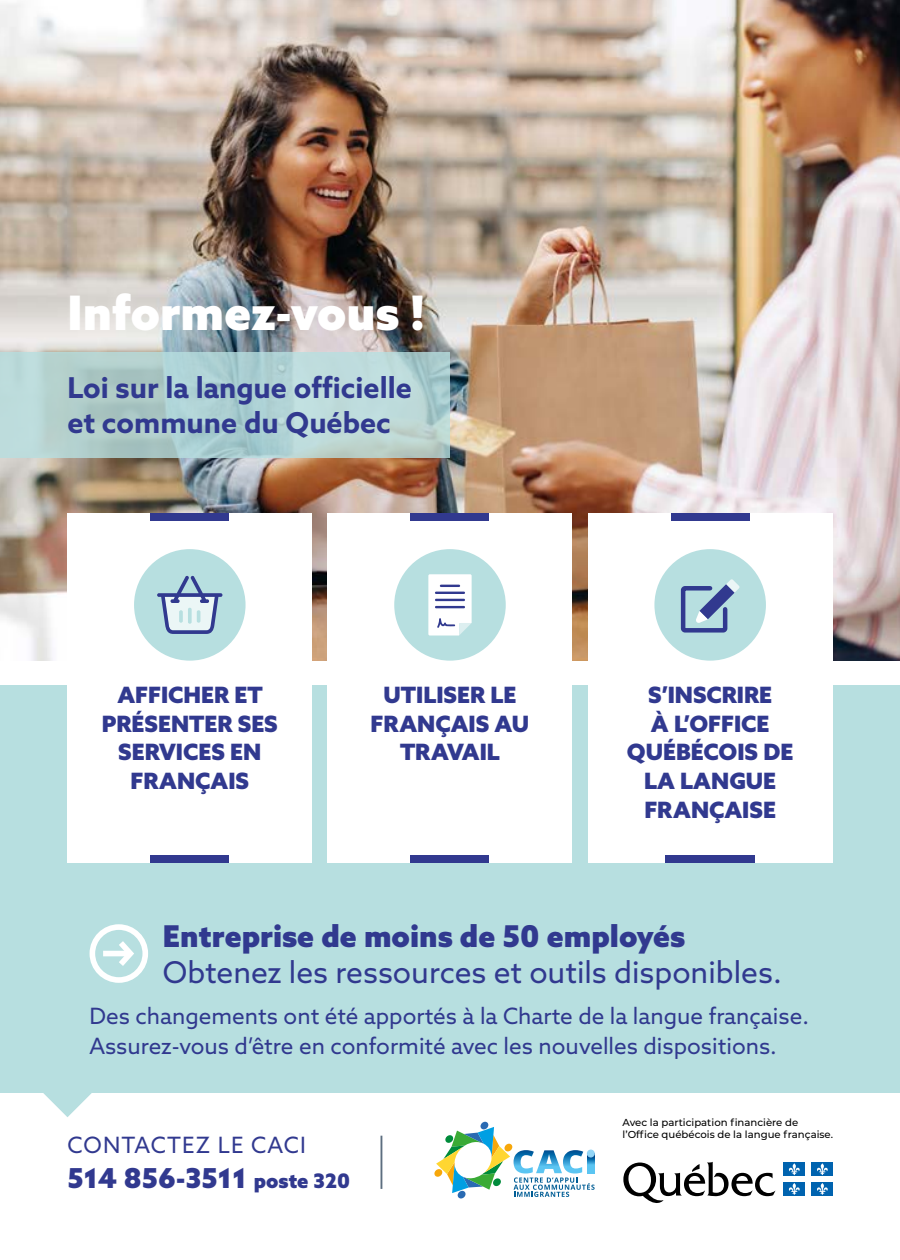
<style>
.page{position:relative;width:900px;height:1260px;background:#fff}
.page>*{position:absolute;margin:0;border:0;box-sizing:border-box;transform-origin:0 0}
.t1{font:900 47.5px "Azo Sans";color:#fff}
.t2{font:30px "Azo Sans";color:#31398f}
.t3{font:900 30px "Azo Sans";color:#31398f}
.t4{font:700 28.75px/35px "Azo Sans";color:#31398f}
.t5{font:900 27.5px "Azo Sans";color:#31398f}
.t6{font:22.5px/30px "Azo Sans";color:#31398f}
.t7{font:900 22.5px/28.8px "Azo Sans";color:#31398f;text-align:center}
.t8{font:22.5px "Azo Sans";letter-spacing:.05em;color:#31398f}
.t9{font:500 10.25px/12.5px "Montserrat";color:#000}
.s1{font-size:20px}
</style>
<div class="page">
<img style="left:0;top:0;width:900px;height:661px">
<div style="left:0;top:686px;width:900px;height:407px;background:#b7dfe0"></div>
<svg style="left:0;top:352px;width:450px;height:106px;background:#b2d1d1"></svg>
<div style="left:588px;top:513px;width:244px;height:350px;background:#fff"></div>
<div style="left:68px;top:513px;width:244px;height:350px;background:#fff"></div>
<div style="left:328px;top:513px;width:244px;height:350px;background:#fff"></div>
<div style="left:411px;top:513px;width:78px;height:8px;background:#31398f"></div>
<div style="left:150px;top:513px;width:79px;height:8px;background:#31398f"></div>
<div style="left:671px;top:513px;width:79px;height:8px;background:#31398f"></div>
<div style="left:411px;top:855px;width:78px;height:8px;background:#31398f"></div>
<div style="left:150px;top:855px;width:79px;height:8px;background:#31398f"></div>
<div style="left:665px;top:855px;width:90px;height:8px;background:#31398f"></div>
<div style="left:394px;top:549px;width:112px;height:112px;background:#b7dfe0;border-radius:50%"></div>
<div style="left:134px;top:549px;width:112px;height:112px;background:#b7dfe0;border-radius:50%"></div>
<div style="left:654px;top:549px;width:112px;height:112px;background:#b7dfe0;border-radius:50%"></div>
<div style="left:90px;top:924px;width:58px;height:59px;border:6px solid #fff;border-radius:50%"></div>
<div style="left:103px;top:951px;width:24px;height:5px;background:#fff"></div>
<svg style="left:113px;top:935px;width:25px;height:37px"></svg>
<svg style="left:428px;top:574px;width:44px;height:62px;background:#f1f5f8"></svg>
<hr style="left:440px;top:585px;width:20px;height:2px;background:#31398f">
<hr style="left:435px;top:592px;width:30px;height:2px;background:#31398f">
<hr style="left:435px;top:599px;width:30px;height:2px;background:#31398f">
<hr style="left:435px;top:606px;width:30px;height:2px;background:#31398f">
<svg style="left:157px;top:575px;width:66px;height:59px"></svg>
<svg style="left:680px;top:579px;width:60px;height:54px"></svg>
<svg style="left:434px;top:1122px;width:160px;height:76px"></svg>
<svg style="left:43px;top:1093px;width:49px;height:24px"></svg>
<hr style="left:381px;top:1136px;width:1px;height:53px;background:#5d6e80">
<svg style="left:623px;top:1162px;width:152px;height:41px"></svg>
<div style="left:783px;top:1163px;width:22px;height:13px;background:#0063af"></div>
<svg style="left:788px;top:1163px;width:12px;height:12px"></svg>
<div style="left:811px;top:1163px;width:22px;height:13px;background:#0063af"></div>
<svg style="left:817px;top:1163px;width:11px;height:12px"></svg>
<div style="left:783px;top:1182px;width:22px;height:14px;background:#0063af"></div>
<svg style="left:788px;top:1183px;width:12px;height:12px"></svg>
<div style="left:811px;top:1182px;width:22px;height:14px;background:#0063af"></div>
<svg style="left:817px;top:1183px;width:11px;height:12px"></svg>
<h1 class="t1" style="left:68px;top:281px;width:358px">Informez-vous !</h1>
<p class="t4" style="left:68px;top:370px;width:346px">Loi sur la langue officielle et commune du Québec</p>
<p class="t7" style="left:102px;top:680px;width:178px">AFFICHER ET<br>PRÉSENTER SES<br>SERVICES EN<br>FRANÇAIS</p>
<p class="t7" style="left:627px;top:680px;width:168px">S’INSCRIRE<br>À L’OFFICE<br>QUÉBÉCOIS DE<br>LA LANGUE<br>FRANÇAISE</p>
<p class="t7" style="left:371px;top:680px;width:160px">UTILISER LE<br>FRANÇAIS AU<br>TRAVAIL</p>
<h2 class="t3" style="left:163px;top:916px;width:524px">Entreprise de moins de 50 employés</h2>
<h2 class="t2" style="left:163px;top:953px;width:620px">Obtenez les ressources et outils disponibles.</h2>
<p class="t6" style="left:90px;top:1001px;width:721px">Des changements ont été apportés à la Charte de la langue française.<br>Assurez-vous d’être en conformité avec les nouvelles dispositions.</p>
<p class="t8" style="left:68px;top:1131px;width:240px">CONTACTEZ LE CACI</p>
<p class="t5" style="left:68px;top:1160px;width:284px">514 856-3511 <span class="s1">poste 320</span></p>
<p class="t9" style="left:623px;top:1115px;width:212px">Avec la participation financière de l’Office québécois de la langue française.</p>
</div>
